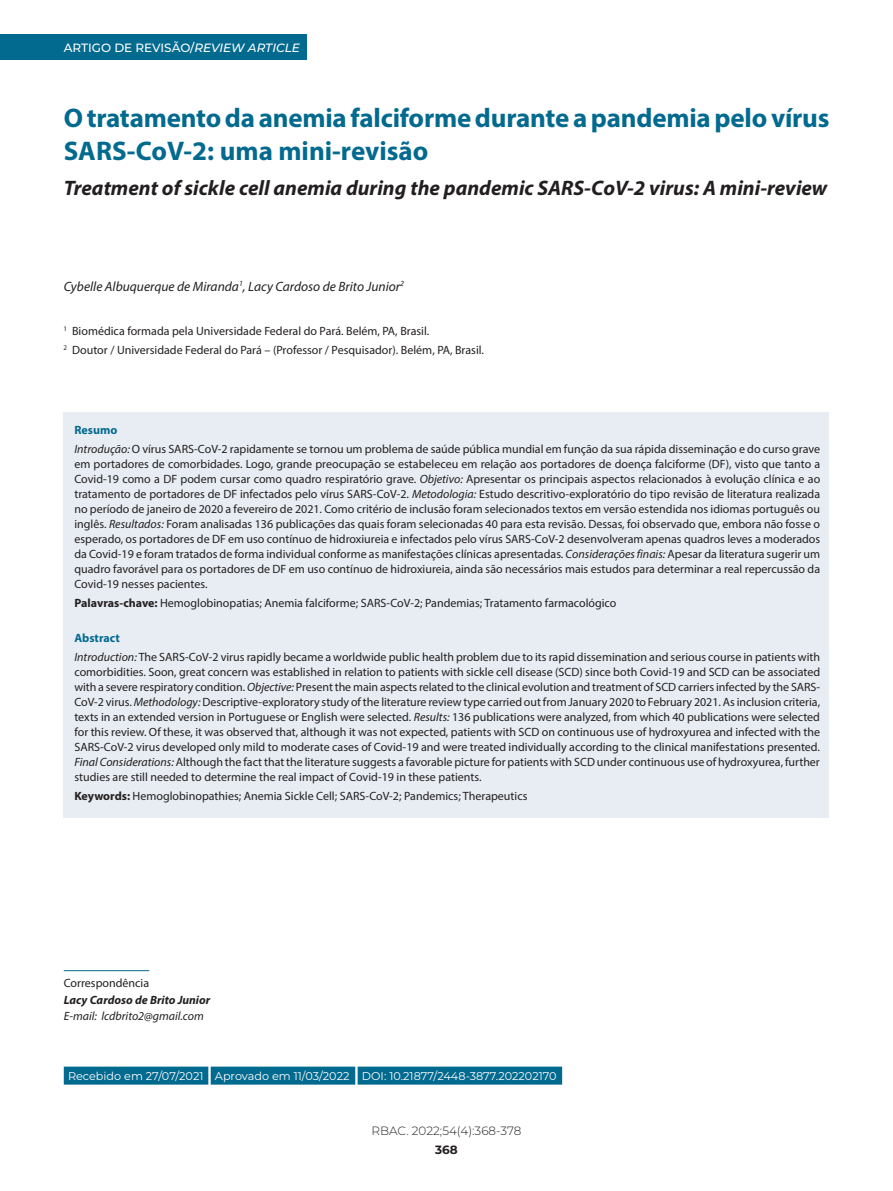
<style>
.page{position:relative;width:893px;height:1191px;background:#fff}
.page>*{position:absolute;margin:0;border:0;box-sizing:border-box;transform-origin:0 0}
.t1{font:700 27px/33px "Myriad Pro";letter-spacing:-.01em;color:#036a8f}
.t2{font:italic 700 21px "Myriad Pro";color:#231f20}
.t3{font:italic 13.5px "Myriad Pro";color:#231f20}
.t4{font:12px/15px "Myriad Pro";color:#231f20}
.t5{font:500 12px "Montserrat";color:#fff}
.t6{font:italic 12px "Myriad Pro";color:#231f20}
.t7{font:italic 700 12px "Myriad Pro";color:#231f20}
.t8{font:300 12px "Montserrat";color:#231f20}
.t9{font:700 12px "Montserrat";color:#231f20}
.t10{font:11.25px "Montserrat";color:#fff}
.s1{font-style:italic}
.s2{font-weight:700;color:#036a8f}
.s3{font-weight:700}
</style>
<div class="page">
<div style="left:64px;top:412px;width:765px;height:405px;background:#e7edf2"></div>
<div style="left:64px;top:1066px;width:144px;height:18px;background:#036a8f"></div>
<div style="left:211px;top:1066px;width:144px;height:18px;background:#036a8f"></div>
<div style="left:358px;top:1066px;width:204px;height:18px;background:#036a8f"></div>
<hr style="left:64px;top:970px;width:85px;height:1px;background:#036a8f">
<div style="left:0;top:34px;width:306px;height:25px;background:#036a8f"></div>
<p class="t5" style="left:64px;top:39px;width:238px">ARTIGO DE REVISÃO/<span class="s1">REVIEW ARTICLE</span></p>
<h1 class="t1" style="left:64px;top:100px;width:767px">O tratamento da anemia falciforme durante a pandemia pelo vírus<br>SARS-CoV-2: uma mini-revisão</h1>
<h2 class="t2" style="left:64px;top:174px;width:765px">Treatment of sickle cell anemia during the pandemic SARS-CoV-2 virus: A mini-review</h2>
<p class="t3" style="left:64px;top:278px;width:342px">Cybelle Albuquerque de Miranda<sup>1</sup>, Lacy Cardoso de Brito Junior<sup>2</sup></p>
<p class="t4" style="left:64px;top:321px;width:422px;line-height:19.2px"><sup>1</sup> Biomédica formada pela Universidade Federal do Pará. Belém, PA, Brasil.<br><sup>2</sup> Doutor / Universidade Federal do Pará – (Professor / Pesquisador). Belém, PA, Brasil.</p>
<p class="t4" style="left:74px;top:420px;width:747px;line-height:19.2px"><span class="s2">Resumo<br></span><span class="s1">Introdução:</span> O vírus SARS-CoV-2 rapidamente se tornou um problema de saúde pública mundial em função da sua rápida disseminação e do curso grave</p>
<p class="t4" style="left:74px;top:456px;width:747px;text-align:justify">em portadores de comorbidades. Logo, grande preocupação se estabeleceu em relação aos portadores de doença falciforme (DF), visto que tanto a Covid-19 como a DF podem cursar como quadro respiratório grave. <span class="s1">Objetivo:</span> Apresentar os principais aspectos relacionados à evolução clínica e ao tratamento de portadores de DF infectados pelo vírus SARS-CoV-2. <span class="s1">Metodologia:</span> Estudo descritivo-exploratório do tipo revisão de literatura realizada no período de janeiro de 2020 a fevereiro de 2021. Como critério de inclusão foram selecionados textos em versão estendida nos idiomas português ou inglês. <span class="s1">Resultados:</span> Foram analisadas 136 publicações das quais foram selecionadas 40 para esta revisão. Dessas, foi observado que, embora não fosse o esperado, os portadores de DF em uso contínuo de hidroxiureia e infectados pelo vírus SARS-CoV-2 desenvolveram apenas quadros leves a moderados da Covid-19 e foram tratados de forma individual conforme as manifestações clínicas apresentadas. <span class="s1">Considerações finais:</span> Apesar da literatura sugerir um quadro favorável para os portadores de DF em uso contínuo de hidroxiureia, ainda são necessários mais estudos para determinar a real repercussão da Covid-19 nesses pacientes.</p>
<p class="t4" style="left:74px;top:596px;width:544px"><span class="s3">Palavras-chave:</span> Hemoglobinopatias; Anemia falciforme; SARS-CoV-2; Pandemias; Tratamento farmacológico</p>
<p class="t4" style="left:74px;top:628px;width:747px;line-height:19.2px"><span class="s2">Abstract<br></span><span class="s1">Introduction:</span> The SARS-CoV-2 virus rapidly became a worldwide public health problem due to its rapid dissemination and serious course in patients with</p>
<p class="t4" style="left:74px;top:664px;width:747px;text-align:justify">comorbidities. Soon, great concern was established in relation to patients with sickle cell disease (SCD) since both Covid-19 and SCD can be associated with a severe respiratory condition. <span class="s1">Objective:</span> Present the main aspects related to the clinical evolution and treatment of SCD carriers infected by the SARS-CoV-2 virus. <span class="s1">Methodology:</span> Descriptive-exploratory study of the literature review type carried out from January 2020 to February 2021. As inclusion criteria, texts in an extended version in Portuguese or English were selected. <span class="s1">Results:</span> 136 publications were analyzed, from which 40 publications were selected for this review. Of these, it was observed that, although it was not expected, patients with SCD on continuous use of hydroxyurea and infected with the SARS-CoV-2 virus developed only mild to moderate cases of Covid-19 and were treated individually according to the clinical manifestations presented.<br><span class="s1">Final Considerations:</span> Although the fact that the literature suggests a favorable picture for patients with SCD under continuous use of hydroxyurea, further studies are still needed to determine the real impact of Covid-19 in these patients.</p>
<p class="t4" style="left:74px;top:788px;width:455px"><span class="s3">Keywords:</span> Hemoglobinopathies; Anemia Sickle Cell; SARS-CoV-2; Pandemics; Therapeutics</p>
<p class="t4" style="left:64px;top:975px;width:87px">Correspondência</p>
<p class="t7" style="left:64px;top:992px;width:148px">Lacy Cardoso de Brito Junior</p>
<p class="t6" style="left:64px;top:1009px;width:142px">E-mail: lcdbrito2@gmail.com</p>
<p class="t10" style="left:68px;top:1068px;width:490px">Recebido em 27/07/2021 Aprovado em 11/03/2022 DOI: 10.21877/2448-3877.202202170</p>
<p class="t8" style="left:372px;top:1122px;width:151px">RBAC. 2022;54(4):368-378</p>
<p class="t9" style="left:435px;top:1140px;width:24px">368</p>
</div>
